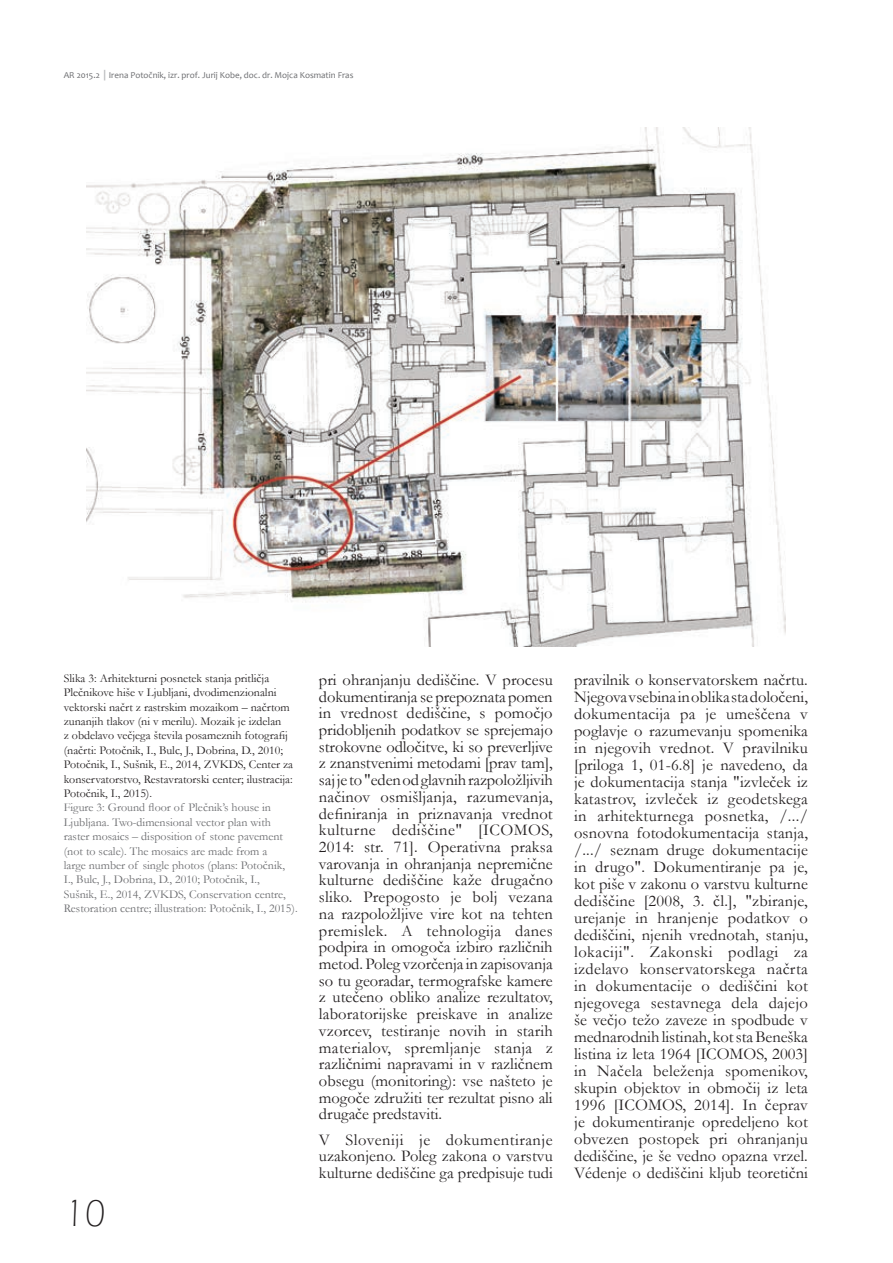
<style>
.page{position:relative;width:893px;height:1263px;background:#fff}
.page>*{position:absolute;margin:0;border:0;box-sizing:border-box;transform-origin:0 0}
.t1{font:300 39px "Eras ITC";color:#231f20}
.Article_Body_text_SL{font:16.5px/17px "Garamond";color:#231f20;text-align:justify}
.t2{font:12px/14.4px "Garamond";color:#231f20}
.t3{font:12px/14.4px "Garamond";color:#6c6d70}
.t4{font:9px "Candara";color:#6c6d70}
</style>
<div class="page">
<img style="left:86px;top:128px;width:700px;height:518px">
<p class="t4" style="left:64px;top:70px;width:291px">AR 2015.2 Irena Potočnik, izr. prof. Jurij Kobe, doc. dr. Mojca Kosmatin Fras</p>
<p class="t2" style="left:64px;top:671px;width:231px">Slika 3: Arhitekturni posnetek stanja pritličja Plečnikove hiše v Ljubljani, dvodimenzionalni vektorski načrt z rastrskim mozaikom – načrtom zunanjih tlakov (ni v merilu). Mozaik je izdelan<br>z obdelavo večjega števila posameznih fotografij (načrti: Potočnik, I., Bulc, J., Dobrina, D., 2010; Potočnik, I., Sušnik, E., 2014, ZVKDS, Center za konservatorstvo, Restavratorski center; ilustracija:<br>Potočnik, I., 2015).</p>
<p class="t3" style="left:64px;top:800px;width:235px">Figure 3: Ground floor of Plečnik’s house in Ljubljana. Two-dimensional vector plan with raster mosaics – disposition of stone pavement (not to scale). The mosaics are made from a<br>large number of single photos (plans: Potočnik,<br>I., Bulc, J., Dobrina, D., 2010; Potočnik, I.,<br>Sušnik, E., 2014, ZVKDS, Conservation centre, Restoration centre; illustration: Potočnik, I., 2015).</p>
<h1 class="t1" style="left:64px;top:1191px;width:43px">10</h1>
<p class="Article_Body_text_SL" style="left:319px;top:671px;width:235px">pri ohranjanju dediščine. V procesu dokumentiranja se prepoznata pomen in vrednost dediščine, s pomočjo pridobljenih podatkov se sprejemajo strokovne odločitve, ki so preverljive z znanstvenimi metodami [prav tam], saj je to "eden od glavnih razpoložljivih načinov osmišljanja, razumevanja, definiranja in priznavanja vrednot kulturne dediščine" [ICOMOS, 2014: str. 71]. Operativna praksa varovanja in ohranjanja nepremične kulturne dediščine kaže drugačno sliko. Prepogosto je bolj vezana na razpoložljive vire kot na tehten premislek. A tehnologija danes podpira in omogoča izbiro različnih metod. Poleg vzorčenja in zapisovanja so tu georadar, termografske kamere z utečeno obliko analize rezultatov, laboratorijske preiskave in analize vzorcev, testiranje novih in starih materialov, spremljanje stanja z različnimi napravami in v različnem obsegu (monitoring): vse našteto je mogoče združiti ter rezultat pisno ali drugače predstaviti.</p>
<p class="Article_Body_text_SL" style="left:319px;top:1131px;width:235px">V Sloveniji je dokumentiranje uzakonjeno. Poleg zakona o varstvu kulturne dediščine ga predpisuje tudi</p>
<p class="Article_Body_text_SL" style="left:574px;top:671px;width:235px">pravilnik o konservatorskem načrtu.<br>Njegova vsebina in oblika sta določeni, dokumentacija pa je umeščena v poglavje o razumevanju spomenika in njegovih vrednot. V pravilniku [priloga 1, 01-6.8] je navedeno, da je dokumentacija stanja "izvleček iz katastrov, izvleček iz geodetskega in arhitekturnega posnetka, /.../ osnovna fotodokumentacija stanja, /.../ seznam druge dokumentacije in drugo". Dokumentiranje pa je, kot piše v zakonu o varstvu kulturne dediščine [2008, 3. čl.], "zbiranje, urejanje in hranjenje podatkov o dediščini, njenih vrednotah, stanju, lokaciji". Zakonski podlagi za izdelavo konservatorskega načrta in dokumentacije o dediščini kot njegovega sestavnega dela dajejo še večjo težo zaveze in spodbude v mednarodnih listinah, kot sta Beneška listina iz leta 1964 [ICOMOS, 2003] in Načela beleženja spomenikov, skupin objektov in območij iz leta 1996 [ICOMOS, 2014]. In čeprav je dokumentiranje opredeljeno kot obvezen postopek pri ohranjanju dediščine, je še vedno opazna vrzel.<br>Védenje o dediščini kljub teoretični</p>
</div>
